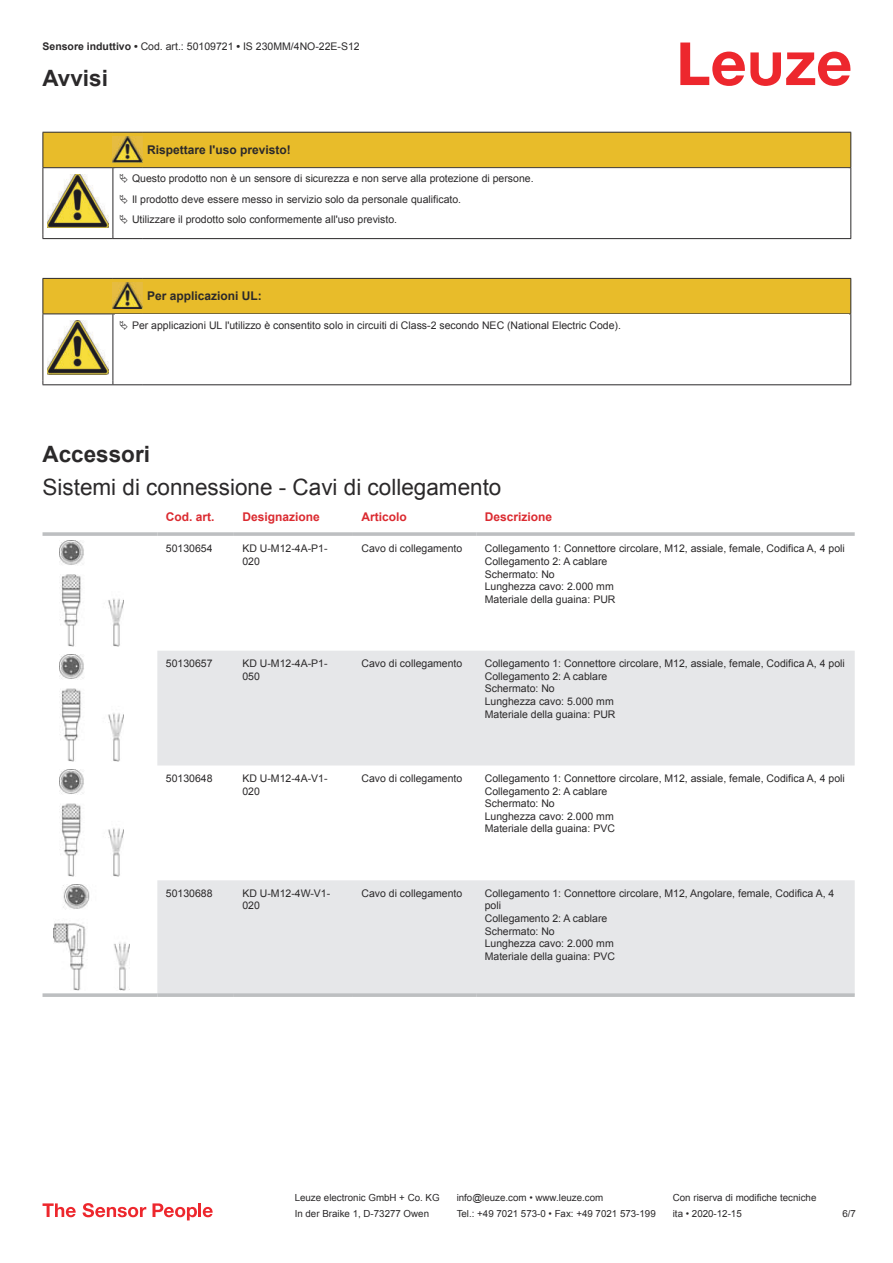
<style>
.page{position:relative;width:893px;height:1263px;background:#fff}
.page>*{position:absolute;margin:0;border:0;box-sizing:border-box;transform-origin:0 0}
.t1{font:22.5px "Arial";color:#2b292a}
.t2{font:700 22.5px "Arial";color:#2b292a}
.t3{font:700 12px "Arial";color:#2b292a}
.t4{font:700 12px "Arial";color:#db2a30}
.t5{font:10.5px/12.6px "Arial";color:#2b292a}
.t6{font:9.75px "Arial";color:#2b292a}
.s1{font-weight:700}
</style>
<div class="page">
<svg style="left:680px;top:43px;width:170px;height:43px"></svg>
<svg style="left:157px;top:651px;width:698px;height:342px;fill:#e6e7e9"></svg>
<svg style="left:43px;top:532px;width:114px;height:4px"></svg>
<hr style="left:157px;top:532px;width:77px;height:4px;background:#c6c7c9">
<svg style="left:234px;top:532px;width:119px;height:4px"></svg>
<svg style="left:353px;top:532px;width:123px;height:4px"></svg>
<hr style="left:476px;top:532px;width:379px;height:4px;background:#c6c7c9">
<svg style="left:43px;top:993px;width:114px;height:4px"></svg>
<hr style="left:157px;top:993px;width:77px;height:4px;background:#bdbfc1">
<hr style="left:234px;top:993px;width:119px;height:4px;background:#bdbfc1">
<svg style="left:353px;top:993px;width:123px;height:4px"></svg>
<hr style="left:476px;top:993px;width:379px;height:4px;background:#bdbfc1">
<img style="left:59px;top:540px;width:65px;height:106px">
<img style="left:59px;top:655px;width:65px;height:106px">
<img style="left:59px;top:770px;width:65px;height:106px">
<img style="left:54px;top:884px;width:75px;height:107px">
<svg style="left:43px;top:1203px;width:33px;height:14px"></svg>
<svg style="left:83px;top:1203px;width:63px;height:14px"></svg>
<svg style="left:153px;top:1203px;width:44px;height:17px"></svg>
<hr style="left:198px;top:1203px;width:3px;height:14px;background:#ed272d">
<svg style="left:203px;top:1207px;width:10px;height:10px"></svg>
<hr style="left:43px;top:238px;width:70px;height:1px;background:#2b292a">
<hr style="left:113px;top:238px;width:30px;height:1px;background:#2b292a">
<hr style="left:143px;top:238px;width:708px;height:1px;background:#2b292a">
<div style="left:44px;top:279px;width:806px;height:34px;background:#e8bc2a"></div>
<hr style="left:43px;top:278px;width:70px;height:1px;background:#2b292a">
<hr style="left:43px;top:279px;width:1px;height:34px;background:#2b292a">
<hr style="left:43px;top:313px;width:70px;height:1px;background:#2b292a">
<hr style="left:113px;top:278px;width:30px;height:1px;background:#2b292a">
<hr style="left:113px;top:313px;width:30px;height:1px;background:#2b292a">
<hr style="left:143px;top:278px;width:708px;height:1px;background:#2b292a">
<hr style="left:850px;top:279px;width:1px;height:34px;background:#2b292a">
<hr style="left:143px;top:313px;width:708px;height:1px;background:#2b292a">
<hr style="left:43px;top:314px;width:1px;height:66px;background:#2b292a">
<hr style="left:113px;top:314px;width:1px;height:66px;background:#2b292a">
<hr style="left:850px;top:314px;width:1px;height:66px;background:#2b292a">
<hr style="left:43px;top:384px;width:70px;height:1px;background:#2b292a">
<hr style="left:113px;top:384px;width:30px;height:1px;background:#2b292a">
<hr style="left:143px;top:384px;width:708px;height:1px;background:#2b292a">
<img style="left:113px;top:283px;width:30px;height:26px">
<img style="left:47px;top:320px;width:61px;height:54px">
<svg style="left:43px;top:132px;width:808px;height:106px"></svg>
<p class="t5" style="left:43px;top:41px;width:319px"><span class="s1">Sensore induttivo •</span> Cod. art.: 50109721 <span class="s1">•</span> IS 230MM/4NO-22E-S12</p>
<h1 class="t2" style="left:43px;top:69px;width:67px">Avvisi</h1>
<p class="t3" style="left:147px;top:145px;width:145px">Rispettare l'uso previsto!</p>
<p class="t5" style="left:132px;top:170px;width:403px;line-height:20.2px">Questo prodotto non è un sensore di sicurezza e non serve alla protezione di persone.<br>Il prodotto deve essere messo in servizio solo da personale qualificato.<br>Utilizzare il prodotto solo conformemente all'uso previsto.</p>
<p class="t3" style="left:147px;top:291px;width:116px">Per applicazioni UL:</p>
<p class="t5" style="left:132px;top:320px;width:490px">Per applicazioni UL l'utilizzo è consentito solo in circuiti di Class-2 secondo NEC (National Electric Code).</p>
<h1 class="t2" style="left:43px;top:445px;width:109px">Accessori</h1>
<h1 class="t1" style="left:43px;top:478px;width:460px">Sistemi di connessione - Cavi di collegamento</h1>
<p class="t4" style="left:166px;top:512px;width:50px">Cod. art.</p>
<p class="t4" style="left:242px;top:512px;width:79px">Designazione</p>
<p class="t4" style="left:361px;top:512px;width:47px">Articolo</p>
<p class="t4" style="left:485px;top:512px;width:69px">Descrizione</p>
<p class="t5" style="left:166px;top:543px;width:48px">50130654</p>
<p class="t5" style="left:242px;top:543px;width:87px">KD U-M12-4A-P1-<br>020</p>
<p class="t5" style="left:361px;top:543px;width:102px">Cavo di collegamento</p>
<p class="t5" style="left:485px;top:543px;width:362px">Collegamento 1: Connettore circolare, M12, assiale, female, Codifica A, 4 poli Collegamento 2: A cablare<br>Schermato: No<br>Lunghezza cavo: 2.000 mm<br>Materiale della guaina: PUR</p>
<p class="t5" style="left:166px;top:658px;width:48px">50130657</p>
<p class="t5" style="left:242px;top:658px;width:87px">KD U-M12-4A-P1-<br>050</p>
<p class="t5" style="left:361px;top:658px;width:102px">Cavo di collegamento</p>
<p class="t5" style="left:485px;top:658px;width:362px">Collegamento 1: Connettore circolare, M12, assiale, female, Codifica A, 4 poli Collegamento 2: A cablare<br>Schermato: No<br>Lunghezza cavo: 5.000 mm<br>Materiale della guaina: PUR</p>
<p class="t5" style="left:166px;top:773px;width:48px">50130648</p>
<p class="t5" style="left:242px;top:773px;width:87px">KD U-M12-4A-V1-<br>020</p>
<p class="t5" style="left:361px;top:773px;width:102px">Cavo di collegamento</p>
<p class="t5" style="left:485px;top:773px;width:362px">Collegamento 1: Connettore circolare, M12, assiale, female, Codifica A, 4 poli Collegamento 2: A cablare<br>Schermato: No<br>Lunghezza cavo: 2.000 mm<br>Materiale della guaina: PVC</p>
<p class="t5" style="left:166px;top:888px;width:48px">50130688</p>
<p class="t5" style="left:242px;top:888px;width:89px">KD U-M12-4W-V1-<br>020</p>
<p class="t5" style="left:361px;top:888px;width:102px">Cavo di collegamento</p>
<p class="t5" style="left:485px;top:888px;width:351px">Collegamento 1: Connettore circolare, M12, Angolare, female, Codifica A, 4 poli<br>Collegamento 2: A cablare<br>Schermato: No<br>Lunghezza cavo: 2.000 mm<br>Materiale della guaina: PVC</p>
<p class="t6" style="left:295px;top:1194px;width:146px">Leuze electronic GmbH + Co. KG</p>
<p class="t6" style="left:457px;top:1194px;width:148px">info@leuze.com • www.leuze.com</p>
<p class="t6" style="left:673px;top:1194px;width:145px">Con riserva di modifiche tecniche</p>
<p class="t6" style="left:295px;top:1210px;width:136px">In der Braike 1, D-73277 Owen</p>
<p class="t6" style="left:457px;top:1210px;width:201px">Tel.: +49 7021 573-0 • Fax: +49 7021 573-199</p>
<p class="t6" style="left:673px;top:1210px;width:70px">ita • 2020-12-15</p>
<p class="t6" style="left:842px;top:1210px;width:15px">6 /7</p>
</div>
